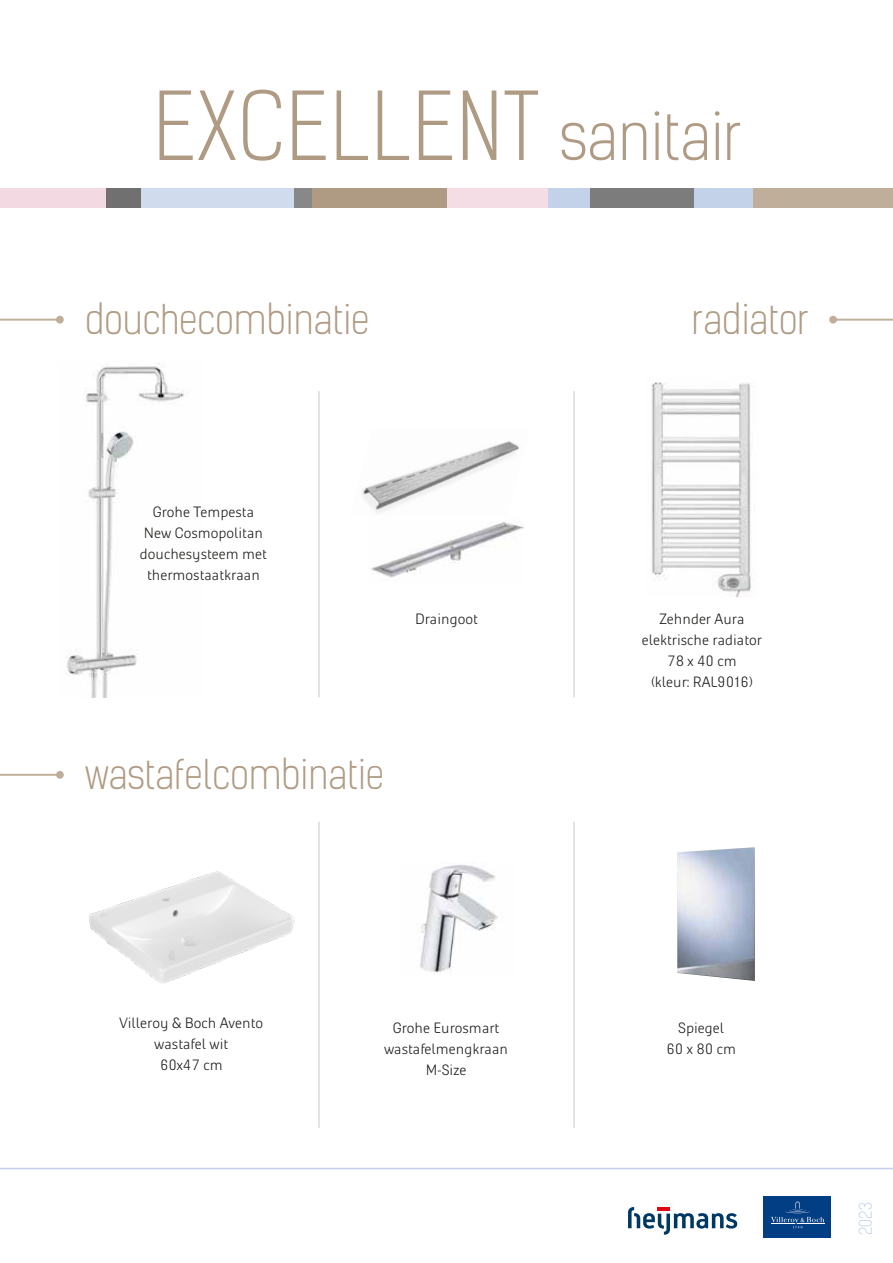
<style>
.page{position:relative;width:893px;height:1263px;background:#fff}
.page>*{position:absolute;margin:0;border:0;box-sizing:border-box;transform-origin:0 0}
.t1{font:300 90px "Kelson Sans";letter-spacing:.015em;color:#af9b83}
.t2{font:300 39px "Kelson Sans";color:#af9b83}
.t3{font:300 16.5px "Kelson Sans";color:#c4d2e9}
.t4{font:300 15px/21px "Heijmans";color:#1d1d1b;text-align:center}
.s1{font-size:63px}
</style>
<div class="page">
<img style="left:65px;top:362px;width:123px;height:335px">
<img style="left:369px;top:521px;width:155px;height:57px">
<img style="left:362px;top:441px;width:157px;height:72px">
<img style="left:651px;top:382px;width:101px;height:215px">
<hr style="left:318px;top:391px;width:2px;height:306px;background:#d7dadf">
<hr style="left:318px;top:822px;width:2px;height:306px;background:#d7dadf">
<hr style="left:573px;top:391px;width:2px;height:306px;background:#d7dadf">
<hr style="left:573px;top:822px;width:2px;height:306px;background:#d7dadf">
<hr style="left:0;top:319px;width:60px;height:2px;background:#beae9a">
<div style="left:56px;top:316px;width:8px;height:8px;background:#beae9a;border-radius:50%"></div>
<hr style="left:0;top:774px;width:60px;height:2px;background:#beae9a">
<div style="left:56px;top:771px;width:8px;height:8px;background:#beae9a;border-radius:50%"></div>
<hr style="left:0;top:1168px;width:893px;height:1px;background:#c4d2e9">
<img style="left:419px;top:863px;width:79px;height:110px">
<svg style="left:628px;top:1207px;width:110px;height:28px"></svg>
<div style="left:764px;top:1196px;width:67px;height:41px;background:#023e84"></div>
<svg style="left:771px;top:1201px;width:53px;height:27px"></svg>
<img style="left:677px;top:847px;width:78px;height:134px">
<div style="left:446px;top:188px;width:102px;height:19px;background:#f5dde5"></div>
<div style="left:548px;top:188px;width:42px;height:19px;background:#c4d2e9"></div>
<div style="left:293px;top:188px;width:19px;height:19px;background:#898888"></div>
<div style="left:753px;top:188px;width:140px;height:19px;background:#beae9a"></div>
<div style="left:0;top:188px;width:106px;height:19px;background:#f3d9e2"></div>
<div style="left:312px;top:188px;width:134px;height:19px;background:#af9b83"></div>
<div style="left:590px;top:188px;width:107px;height:19px;background:#7d7c7c"></div>
<div style="left:140px;top:188px;width:153px;height:19px;background:#d0dbed"></div>
<div style="left:106px;top:188px;width:34px;height:19px;background:#717070"></div>
<div style="left:694px;top:188px;width:59px;height:19px;background:#c4d2e9"></div>
<hr style="left:833px;top:319px;width:60px;height:2px;background:#beae9a">
<div style="left:829px;top:316px;width:8px;height:8px;background:#beae9a;border-radius:50%"></div>
<img style="left:89px;top:871px;width:206px;height:112px">
<h1 class="t1" style="left:153px;top:72px;width:590px">EXCELLENT <span class="s1">sanitair</span></h1>
<h2 class="t2" style="left:85px;top:296px;width:286px">douchecombinatie</h2>
<p class="t4" style="left:140px;top:501px;width:129px">Grohe Tempesta<br>New Cosmopolitan douchesysteem met thermostaatkraan</p>
<p class="t4" style="left:415px;top:608px;width:64px">Draingoot</p>
<h2 class="t2" style="left:85px;top:751px;width:301px">wastafelcombinatie</h2>
<h2 class="t2" style="left:692px;top:296px;width:118px">radiator</h2>
<p class="t4" style="left:642px;top:608px;width:122px">Zehnder Aura elektrische radiator<br>78 x 40 cm<br>(kleur: RAL9016)</p>
<p class="t4" style="left:119px;top:1012px;width:145px">Villeroy &amp; Boch Avento wastafel wit<br>60x47 cm</p>
<p class="t4" style="left:384px;top:1017px;width:126px">Grohe Eurosmart wastafelmengkraan<br>M-Size</p>
<p class="t4" style="left:666px;top:1017px;width:71px">Spiegel<br>60 x 80 cm</p>
<p class="t3" style="left:856px;top:1235px;width:34px;rotate:-90deg">2023</p>
</div>
